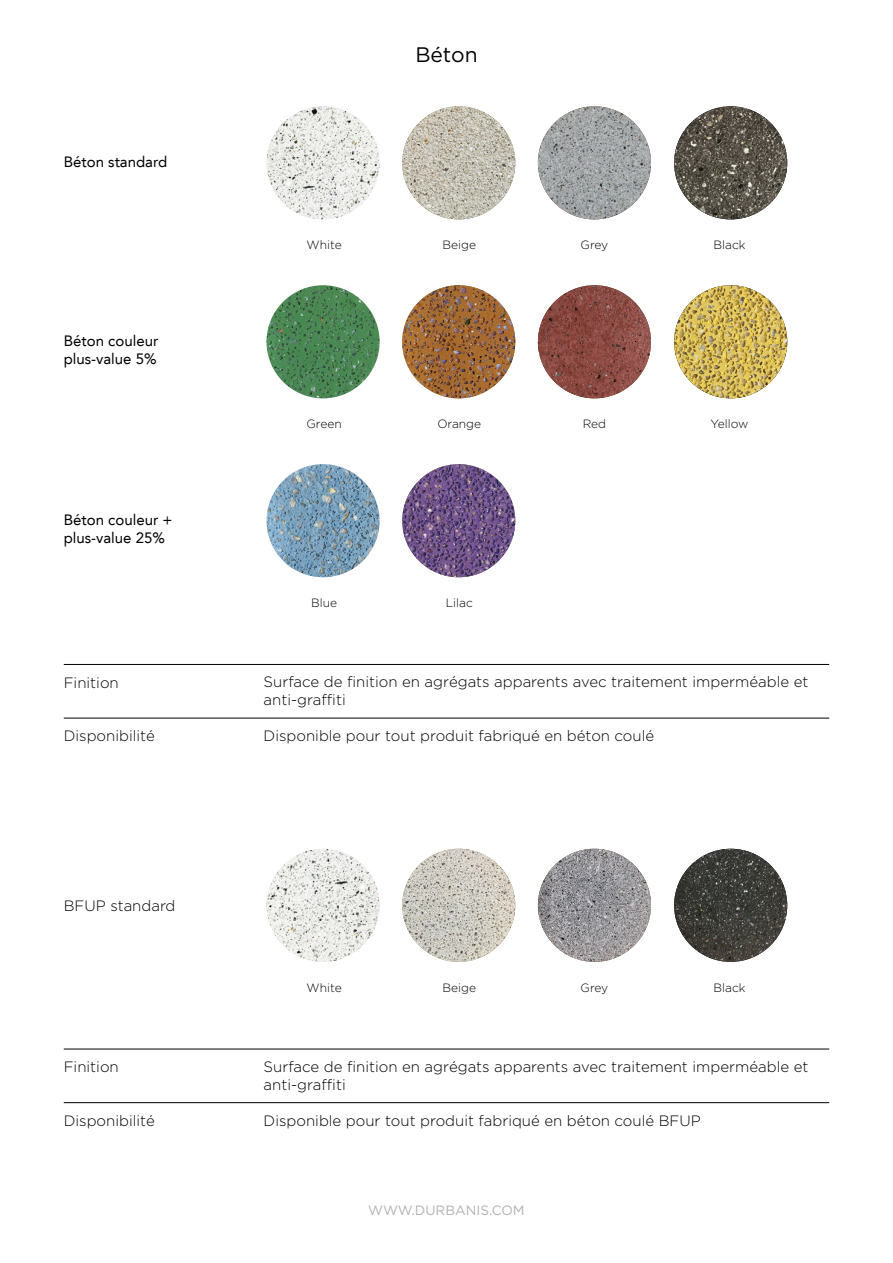
<style>
.page{position:relative;width:893px;height:1263px;background:#fff}
.page>*{position:absolute;margin:0;border:0;box-sizing:border-box;transform-origin:0 0}
.t1{font:21px "Gotham";color:#000}
.t2{font:300 15px/18px "Gotham";color:#000}
.t3{font:15px/18px "Avenir";color:#000}
.t4{font:13.5px "Gotham";color:#b3b2b2}
.text{font:300 12px "Gotham";color:#000}
</style>
<div class="page">
<img style="left:674px;top:285px;width:113px;height:113px;border-radius:57px">
<img style="left:402px;top:285px;width:113px;height:113px;border-radius:56px">
<img style="left:538px;top:285px;width:113px;height:113px;border-radius:57px">
<img style="left:266px;top:285px;width:114px;height:113px;border-radius:57px">
<img style="left:402px;top:464px;width:113px;height:113px;border-radius:57px">
<img style="left:266px;top:464px;width:114px;height:113px;border-radius:57px">
<img style="left:674px;top:106px;width:113px;height:113px;border-radius:57px">
<img style="left:402px;top:106px;width:113px;height:113px;border-radius:57px">
<img style="left:538px;top:106px;width:113px;height:113px;border-radius:57px">
<img style="left:266px;top:106px;width:114px;height:113px;border-radius:57px">
<img style="left:674px;top:849px;width:113px;height:113px;border-radius:57px">
<img style="left:402px;top:849px;width:113px;height:113px;border-radius:57px">
<img style="left:538px;top:849px;width:113px;height:113px;border-radius:57px">
<img style="left:266px;top:849px;width:114px;height:113px;border-radius:57px">
<hr style="left:64px;top:664px;width:765px;height:1px;background:#000">
<hr style="left:64px;top:718px;width:765px;height:1px;background:#000">
<hr style="left:64px;top:1049px;width:765px;height:1px;background:#000">
<hr style="left:64px;top:1102px;width:765px;height:1px;background:#000">
<p class="t3" style="left:64px;top:153px;width:105px">Béton standard</p>
<p class="t3" style="left:64px;top:332px;width:96px">Béton couleur plus-value 5%</p>
<p class="t3" style="left:64px;top:511px;width:110px">Béton couleur + plus-value 25%</p>
<p class="t1" style="left:415px;top:41px;width:64px">Béton</p>
<p class="text" style="left:306px;top:238px;width:37px">White</p>
<p class="text" style="left:442px;top:238px;width:35px">Beige</p>
<p class="text" style="left:581px;top:238px;width:29px">Grey</p>
<p class="text" style="left:714px;top:238px;width:34px">Black</p>
<p class="text" style="left:306px;top:417px;width:37px">Green</p>
<p class="text" style="left:437px;top:417px;width:45px">Orange</p>
<p class="text" style="left:583px;top:417px;width:25px">Red</p>
<p class="text" style="left:711px;top:417px;width:39px">Yellow</p>
<p class="text" style="left:311px;top:596px;width:28px">Blue</p>
<p class="text" style="left:446px;top:596px;width:29px">Lilac</p>
<p class="t2" style="left:64px;top:673px;width:57px">Finition</p>
<p class="t2" style="left:264px;top:673px;width:546px">Surface de finition en agrégats apparents avec traitement imperméable et anti-graffiti</p>
<p class="t2" style="left:64px;top:727px;width:93px">Disponibilité</p>
<p class="t2" style="left:264px;top:727px;width:392px">Disponible pour tout produit fabriqué en béton coulé</p>
<p class="t2" style="left:64px;top:896px;width:113px">BFUP standard</p>
<p class="text" style="left:306px;top:981px;width:37px">White</p>
<p class="text" style="left:442px;top:981px;width:35px">Beige</p>
<p class="text" style="left:581px;top:981px;width:29px">Grey</p>
<p class="text" style="left:714px;top:981px;width:34px">Black</p>
<p class="t2" style="left:64px;top:1058px;width:57px">Finition</p>
<p class="t2" style="left:264px;top:1057px;width:546px">Surface de finition en agrégats apparents avec traitement imperméable et anti-graffiti</p>
<p class="t2" style="left:64px;top:1111px;width:93px">Disponibilité</p>
<p class="t2" style="left:264px;top:1111px;width:439px">Disponible pour tout produit fabriqué en béton coulé BFUP</p>
<p class="t4" style="left:368px;top:1202px;width:158px">WWW.DURBANIS.COM</p>
</div>
